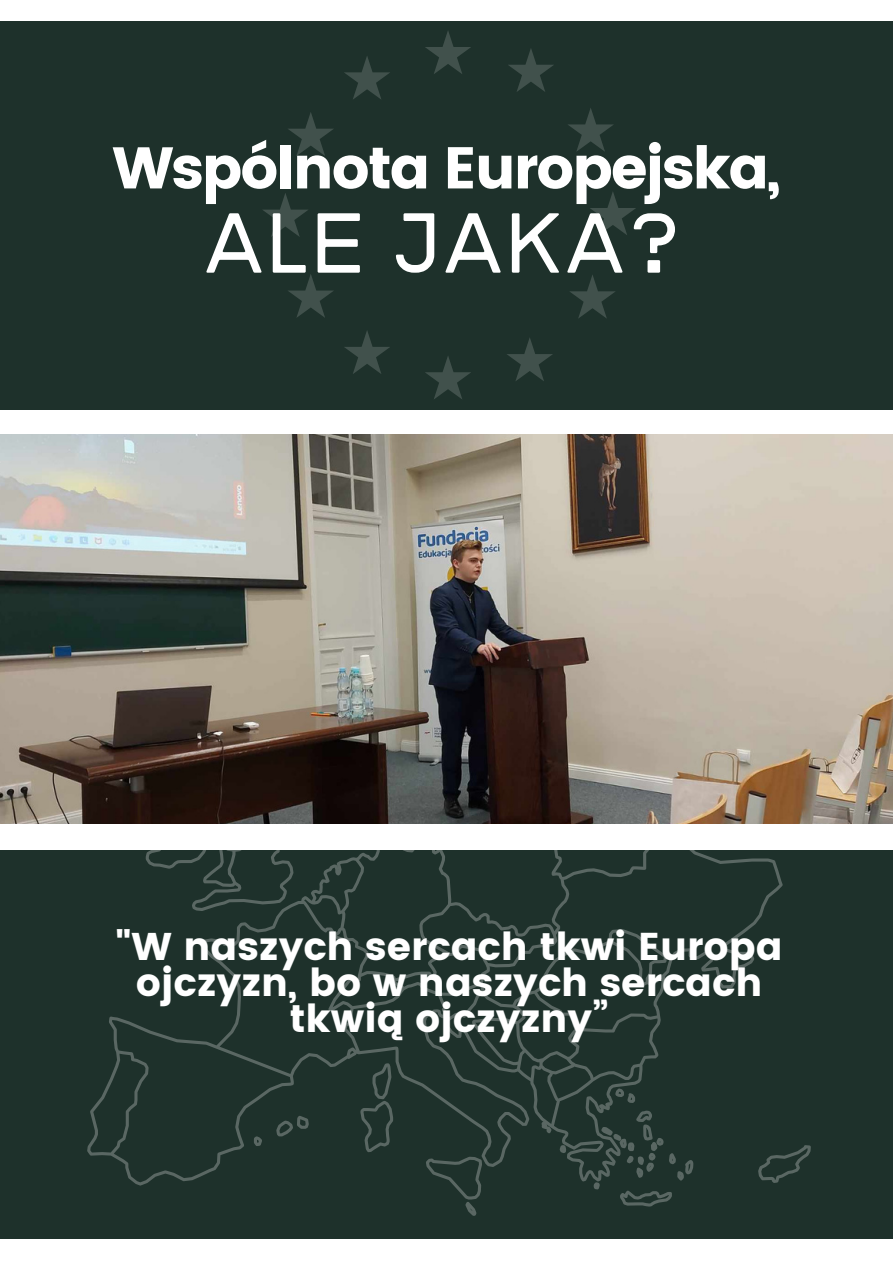
<style>
.page{position:relative;width:893px;height:1264px;background:#fff}
.page>*{position:absolute;margin:0;border:0;box-sizing:border-box;transform-origin:0 0}
.t1{font:500 69.9px "ADA Hybrid";letter-spacing:.105em;color:#fff}
.t2{font:58.65px "Poppins";letter-spacing:-.04em;color:#fff}
.t3{font:38.55px/36px "Poppins";color:#fff;text-align:center}
</style>
<div class="page">
<div style="left:0;top:22px;width:892px;height:388px;background:#1e312b"></div>
<div style="left:0;top:850px;width:892px;height:388px;background:#1e312b"></div>
<svg style="left:453px;top:1185px;width:28px;height:30px"></svg>
<svg style="left:782px;top:1145px;width:28px;height:33px"></svg>
<svg style="left:87px;top:823px;width:695px;height:362px"></svg>
<svg style="left:615px;top:1088px;width:20px;height:14px"></svg>
<svg style="left:593px;top:1110px;width:100px;height:96px"></svg>
<svg style="left:402px;top:823px;width:21px;height:15px"></svg>
<svg style="left:559px;top:1145px;width:7px;height:8px"></svg>
<img style="left:0;top:435px;width:892px;height:388px">
<svg style="left:425px;top:31px;width:46px;height:43px"></svg>
<svg style="left:590px;top:192px;width:46px;height:43px"></svg>
<svg style="left:570px;top:275px;width:45px;height:43px"></svg>
<svg style="left:507px;top:338px;width:46px;height:43px"></svg>
<svg style="left:344px;top:331px;width:46px;height:43px"></svg>
<svg style="left:288px;top:274px;width:46px;height:44px"></svg>
<svg style="left:263px;top:193px;width:45px;height:44px"></svg>
<svg style="left:288px;top:112px;width:45px;height:44px"></svg>
<svg style="left:344px;top:56px;width:46px;height:43px"></svg>
<svg style="left:508px;top:49px;width:45px;height:43px"></svg>
<svg style="left:568px;top:108px;width:46px;height:44px"></svg>
<svg style="left:425px;top:356px;width:46px;height:43px"></svg>
<h2 class="t2" style="left:112px;top:134px;width:670px">Wspólnota Europejska,</h2>
<h1 class="t1" style="left:206px;top:213px;width:473px">ALE JAKA?</h1>
<p class="t3" style="left:115px;top:928px;width:668px">"W naszych sercach tkwi Europa ojczyzn, bo w naszych sercach tkwią ojczyzny”</p>
</div>
